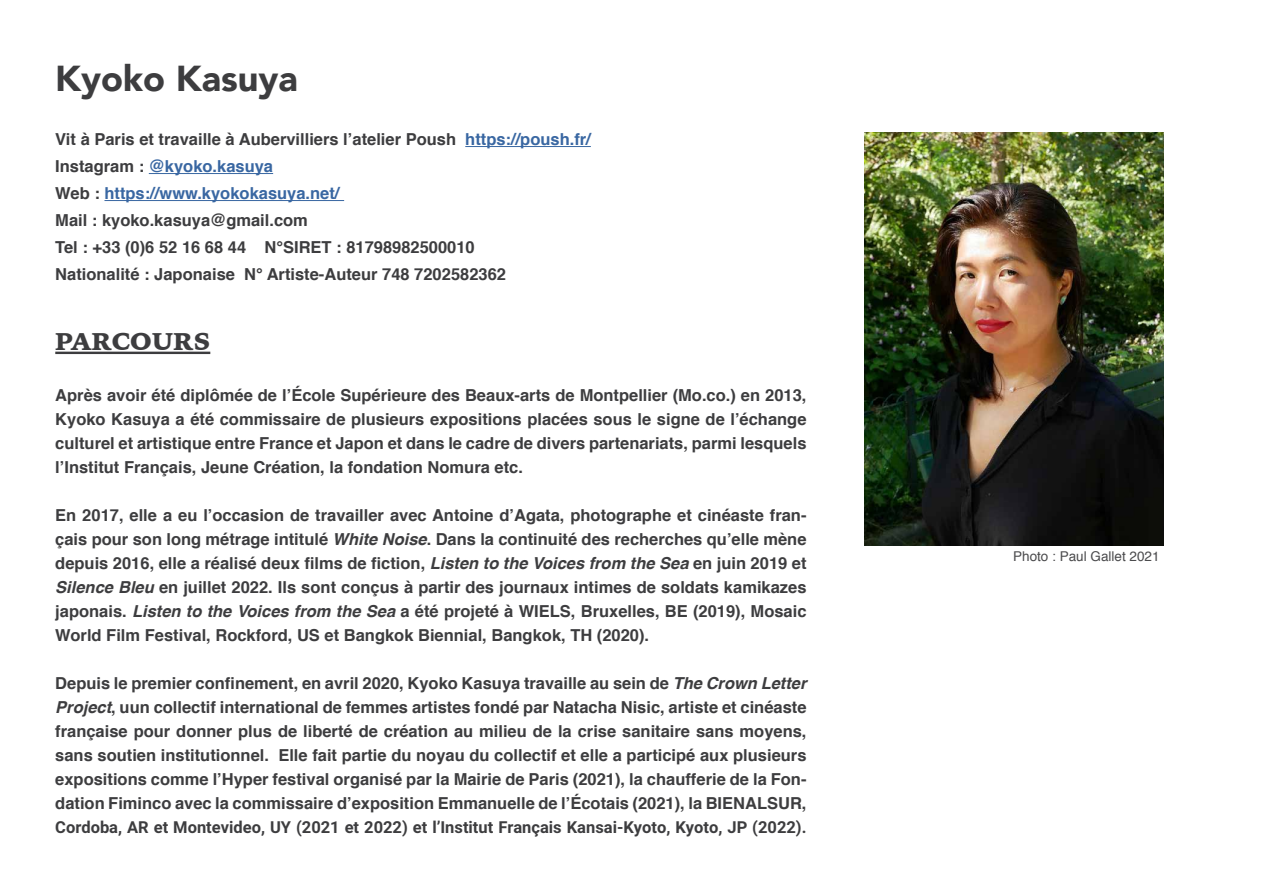
<style>
.page{position:relative;width:1263px;height:893px;background:#fff}
.page>*{position:absolute;margin:0;border:0;box-sizing:border-box;transform-origin:0 0}
.t1{font:900 36px "Avenir";color:#3d3d3f}
.t2{font:900 24px "Iowan Old Style";color:#3d3d3f}
.t3{font:700 16.5px/24px "Helvetica";color:#3d3d3f;text-align:justify}
.t4{font:700 16.5px "Roboto";color:#3d3d3f}
.t5{font:13.5px "Helvetica";color:#4b4b4d}
.s1{color:#3967a2}
.s2{font-style:italic}
</style>
<div class="page">
<hr style="left:465px;top:146px;width:126px;height:1px;background:#3967a2">
<hr style="left:149px;top:173px;width:124px;height:1px;background:#3967a2">
<hr style="left:104px;top:200px;width:240px;height:1px;background:#3967a2">
<img style="left:865px;top:133px;width:298px;height:412px">
<hr style="left:55px;top:352px;width:155px;height:2px;background:#3d3d3f">
<h1 class="t1" style="left:55px;top:55px;width:244px">Kyoko Kasuya</h1>
<p class="t3" style="left:55px;top:127px;width:537px;line-height:27px;text-align:left">Vit à Paris et travaille à Aubervilliers l’atelier Poush <span class="s1">https://poush.fr/ </span>Instagram : <span class="s1">@kyoko.kasuya<br></span>Web : <span class="s1">https://www.kyokokasuya.net/<br></span>Mail : kyoko.kasuya@gmail.com<br>Tel : +33 (0)6 52 16 68 44 N°SIRET : 81798982500010<br>Nationalité : Japonaise N° Artiste-Auteur 748 7202582362</p>
<h2 class="t2" style="left:55px;top:325px;width:157px">PARCOURS</h2>
<p class="t3" style="left:55px;top:384px;width:753px">Après avoir été diplômée de l’École Supérieure des Beaux-arts de Montpellier (Mo.co.) en 2013, Kyoko Kasuya a été commissaire de plusieurs expositions placées sous le signe de l’échange culturel et artistique entre France et Japon et dans le cadre de divers partenariats, parmi lesquels l’Institut Français, Jeune Création, la fondation Nomura etc.</p>
<p class="t3" style="left:55px;top:504px;width:753px">En 2017, elle a eu l’occasion de travailler avec Antoine d’Agata, photographe et cinéaste fran&shy;çais pour son long métrage intitulé <span class="s2">White Noise</span>. Dans la continuité des recherches qu’elle mène depuis 2016, elle a réalisé deux films de fiction, <span class="s2">Listen to the Voices from the Sea</span> en juin 2019 et <span class="s2">Silence Bleu</span> en juillet 2022. Ils sont conçus à partir des journaux intimes de soldats kamikazes japonais. <span class="s2">Listen to the Voices from the Sea</span> a été projeté à WIELS, Bruxelles, BE (2019), Mosaic World Film Festival, Rockford, US et Bangkok Biennial, Bangkok, TH (2020).</p>
<p class="t3" style="left:55px;top:672px;width:753px">Depuis le premier confinement, en avril 2020, Kyoko Kasuya travaille au sein de <span class="s2">The Crown Letter Project</span>, uun collectif international de femmes artistes fondé par Natacha Nisic, artiste et cinéaste française pour donner plus de liberté de création au milieu de la crise sanitaire sans moyens, sans soutien institutionnel. Elle fait partie du noyau du collectif et elle a participé aux plusieurs expositions comme l’Hyper festival organisé par la Mairie de Paris (2021), la chaufferie de la Fon&shy;dation Fiminco avec la commissaire d’exposition Emmanuelle de l’Écotais (2021), la BIENALSUR,</p>
<p class="t4" style="left:55px;top:815px;width:753px">Cordoba, AR et Montevideo, UY (2021 et 2022) et l’Institut Français Kansai-Kyoto, Kyoto, JP (2022).</p>
<p class="t5" style="left:1013px;top:550px;width:148px">Photo : Paul Gallet 2021</p>
</div>
